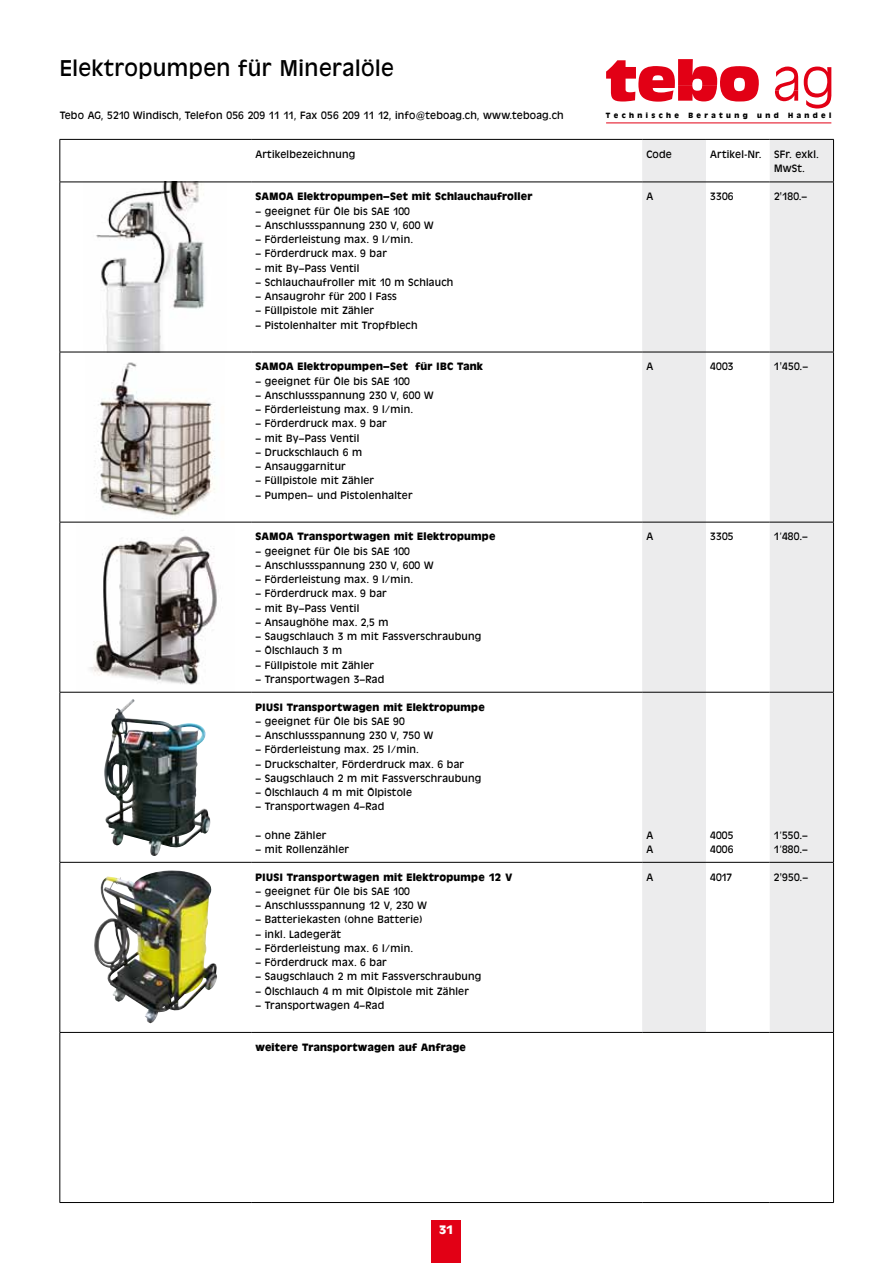
<style>
.page{position:relative;width:893px;height:1263px;background:#fff}
.page>*{position:absolute;margin:0;border:0;box-sizing:border-box;transform-origin:0 0}
.t1{font:22.5px "Antique Olive BQ";letter-spacing:.02em;color:#000}
.t2{font:700 12px "Antique Olive BQ";color:#fff}
.t3{font:10.5px/14.2px "Antique Olive BQ";letter-spacing:.02em;color:#000}
.t4{font:700 10.5px "Antique Olive BQ";letter-spacing:.02em;color:#000}
.t5{font:700 7.5px "Antique Olive BQ";letter-spacing:.455em;color:#000}
</style>
<div class="page">
<div style="left:432px;top:1220px;width:29px;height:43px;background:#e20015"></div>
<svg style="left:804px;top:67px;width:28px;height:42px"></svg>
<svg style="left:775px;top:67px;width:23px;height:34px"></svg>
<svg style="left:606px;top:59px;width:153px;height:43px"></svg>
<hr style="left:606px;top:123px;width:225px;height:1px;background:#e20015">
<img style="left:84px;top:183px;width:143px;height:169px">
<img style="left:94px;top:870px;width:123px;height:154px">
<img style="left:104px;top:699px;width:107px;height:157px">
<img style="left:76px;top:536px;width:158px;height:156px">
<img style="left:96px;top:362px;width:119px;height:157px">
<svg style="left:642px;top:140px;width:191px;height:892px;fill:#ececed"></svg>
<hr style="left:60px;top:140px;width:1px;height:42px;background:#000">
<hr style="left:60px;top:182px;width:191px;height:1px;background:#000">
<hr style="left:60px;top:182px;width:1px;height:170px;background:#000">
<hr style="left:251px;top:182px;width:391px;height:1px;background:#000">
<hr style="left:642px;top:182px;width:64px;height:1px;background:#000">
<hr style="left:706px;top:182px;width:64px;height:1px;background:#000">
<hr style="left:60px;top:352px;width:1px;height:170px;background:#000">
<hr style="left:60px;top:522px;width:191px;height:1px;background:#000">
<hr style="left:60px;top:522px;width:1px;height:170px;background:#000">
<hr style="left:251px;top:522px;width:391px;height:1px;background:#000">
<hr style="left:642px;top:522px;width:64px;height:1px;background:#000">
<hr style="left:706px;top:522px;width:64px;height:1px;background:#000">
<hr style="left:60px;top:692px;width:1px;height:170px;background:#000">
<hr style="left:60px;top:863px;width:1px;height:169px;background:#000">
<hr style="left:60px;top:1033px;width:1px;height:169px;background:#000">
<hr style="left:833px;top:140px;width:1px;height:42px;background:#000">
<hr style="left:770px;top:182px;width:64px;height:1px;background:#000">
<hr style="left:833px;top:182px;width:1px;height:170px;background:#000">
<hr style="left:833px;top:352px;width:1px;height:170px;background:#000">
<hr style="left:770px;top:522px;width:64px;height:1px;background:#000">
<hr style="left:833px;top:522px;width:1px;height:170px;background:#000">
<hr style="left:833px;top:692px;width:1px;height:170px;background:#000">
<hr style="left:833px;top:863px;width:1px;height:169px;background:#000">
<hr style="left:833px;top:1033px;width:1px;height:169px;background:#000">
<hr style="left:60px;top:862px;width:191px;height:1px;background:#000">
<hr style="left:251px;top:862px;width:391px;height:1px;background:#000">
<hr style="left:642px;top:862px;width:64px;height:1px;background:#000">
<hr style="left:706px;top:862px;width:64px;height:1px;background:#000">
<hr style="left:60px;top:1032px;width:191px;height:1px;background:#000">
<hr style="left:251px;top:1032px;width:391px;height:1px;background:#000">
<hr style="left:642px;top:1032px;width:64px;height:1px;background:#000">
<hr style="left:706px;top:1032px;width:64px;height:1px;background:#000">
<hr style="left:60px;top:1202px;width:191px;height:1px;background:#000">
<hr style="left:251px;top:1202px;width:391px;height:1px;background:#000">
<hr style="left:642px;top:1202px;width:64px;height:1px;background:#000">
<hr style="left:706px;top:1202px;width:64px;height:1px;background:#000">
<hr style="left:770px;top:862px;width:64px;height:1px;background:#000">
<hr style="left:770px;top:1032px;width:64px;height:1px;background:#000">
<hr style="left:770px;top:1202px;width:64px;height:1px;background:#000">
<hr style="left:60px;top:352px;width:191px;height:1px;background:#000">
<hr style="left:251px;top:352px;width:391px;height:1px;background:#000">
<hr style="left:642px;top:352px;width:64px;height:1px;background:#000">
<hr style="left:706px;top:352px;width:64px;height:1px;background:#000">
<hr style="left:770px;top:352px;width:64px;height:1px;background:#000">
<hr style="left:60px;top:692px;width:191px;height:1px;background:#000">
<hr style="left:251px;top:692px;width:391px;height:1px;background:#000">
<hr style="left:642px;top:692px;width:64px;height:1px;background:#000">
<hr style="left:706px;top:692px;width:64px;height:1px;background:#000">
<hr style="left:770px;top:692px;width:64px;height:1px;background:#000">
<hr style="left:60px;top:139px;width:191px;height:1px;background:#000">
<hr style="left:251px;top:139px;width:391px;height:1px;background:#000">
<hr style="left:642px;top:139px;width:64px;height:1px;background:#000">
<hr style="left:706px;top:139px;width:64px;height:1px;background:#000">
<hr style="left:770px;top:139px;width:64px;height:1px;background:#000">
<h1 class="t1" style="left:60px;top:57px;width:336px">Elektropumpen für Mineralöle</h1>
<p class="t3" style="left:60px;top:109px;width:505px">Tebo AG, 5210 Windisch, Telefon 056 209 11 11, Fax 056 209 11 12, info@teboag.ch, www.teboag.ch</p>
<p class="t3" style="left:255px;top:148px;width:102px">Artikelbezeichnung</p>
<p class="t3" style="left:646px;top:148px;width:27px">Code</p>
<p class="t3" style="left:774px;top:148px;width:46px;text-indent:-64px">Artikel-Nr. SFr. exkl.<br>MwSt.</p>
<p class="t4" style="left:255px;top:191px;width:278px">SAMOA Elektropumpen–Set mit Schlauchaufroller</p>
<p class="t3" style="left:255px;top:204px;width:156px">– geeignet für Öle bis SAE 100</p>
<p class="t3" style="left:255px;top:219px;width:180px">– Anschlussspannung 230 V, 600 W</p>
<p class="t3" style="left:255px;top:233px;width:159px">– Förderleistung max. 9 l/min.</p>
<p class="t3" style="left:255px;top:247px;width:133px">– Förderdruck max. 9 bar</p>
<p class="t3" style="left:255px;top:261px;width:105px">– mit By–Pass Ventil</p>
<p class="t3" style="left:255px;top:276px;width:199px">– Schlauchaufroller mit 10 m Schlauch</p>
<p class="t3" style="left:255px;top:290px;width:143px">– Ansaugrohr für 200 l Fass</p>
<p class="t3" style="left:255px;top:304px;width:120px">– Füllpistole mit Zähler</p>
<p class="t3" style="left:255px;top:318px;width:164px">– Pistolenhalter mit Tropfblech</p>
<p class="t5" style="left:606px;top:112px;width:227px">Technische Beratung und Handel</p>
<p class="t3" style="left:646px;top:190px;width:8px">A</p>
<p class="t3" style="left:710px;top:190px;width:25px">3306</p>
<p class="t3" style="left:774px;top:190px;width:35px">2'180.–</p>
<p class="t4" style="left:255px;top:361px;width:229px">SAMOA Elektropumpen–Set für IBC Tank</p>
<p class="t3" style="left:255px;top:374px;width:156px">– geeignet für Öle bis SAE 100</p>
<p class="t3" style="left:255px;top:389px;width:180px">– Anschlussspannung 230 V, 600 W</p>
<p class="t3" style="left:255px;top:403px;width:159px">– Förderleistung max. 9 l/min.</p>
<p class="t3" style="left:255px;top:417px;width:133px">– Förderdruck max. 9 bar</p>
<p class="t3" style="left:255px;top:431px;width:105px">– mit By–Pass Ventil</p>
<p class="t3" style="left:255px;top:446px;width:108px">– Druckschlauch 6 m</p>
<p class="t3" style="left:255px;top:460px;width:92px">– Ansauggarnitur</p>
<p class="t3" style="left:255px;top:474px;width:120px">– Füllpistole mit Zähler</p>
<p class="t3" style="left:255px;top:488px;width:159px">– Pumpen– und Pistolenhalter</p>
<p class="t4" style="left:255px;top:531px;width:242px">SAMOA Transportwagen mit Elektropumpe</p>
<p class="t3" style="left:255px;top:544px;width:156px">– geeignet für Öle bis SAE 100</p>
<p class="t3" style="left:255px;top:559px;width:180px">– Anschlussspannung 230 V, 600 W</p>
<p class="t3" style="left:255px;top:573px;width:159px">– Förderleistung max. 9 l/min.</p>
<p class="t3" style="left:255px;top:587px;width:133px">– Förderdruck max. 9 bar</p>
<p class="t3" style="left:255px;top:601px;width:105px">– mit By–Pass Ventil</p>
<p class="t3" style="left:255px;top:616px;width:135px">– Ansaughöhe max. 2,5 m</p>
<p class="t3" style="left:255px;top:630px;width:228px">– Saugschlauch 3 m mit Fassverschraubung</p>
<p class="t3" style="left:255px;top:644px;width:88px">– Ölschlauch 3 m</p>
<p class="t3" style="left:255px;top:658px;width:120px">– Füllpistole mit Zähler</p>
<p class="t3" style="left:255px;top:673px;width:130px">– Transportwagen 3–Rad</p>
<p class="t4" style="left:255px;top:701px;width:231px">PIUSI Transportwagen mit Elektropumpe</p>
<p class="t3" style="left:255px;top:715px;width:151px">– geeignet für Öle bis SAE 90</p>
<p class="t3" style="left:255px;top:729px;width:179px">– Anschlussspannung 230 V, 750 W</p>
<p class="t3" style="left:255px;top:743px;width:165px">– Förderleistung max. 25 l/min.</p>
<p class="t3" style="left:255px;top:757px;width:210px">– Druckschalter, Förderdruck max. 6 bar</p>
<p class="t3" style="left:255px;top:772px;width:228px">– Saugschlauch 2 m mit Fassverschraubung</p>
<p class="t3" style="left:255px;top:786px;width:158px">– Ölschlauch 4 m mit Ölpistole</p>
<p class="t3" style="left:255px;top:800px;width:130px">– Transportwagen 4–Rad</p>
<p class="t3" style="left:255px;top:829px;width:72px">– ohne Zähler</p>
<p class="t3" style="left:255px;top:843px;width:95px">– mit Rollenzähler</p>
<p class="t4" style="left:255px;top:871px;width:258px">PIUSI Transportwagen mit Elektropumpe 12 V</p>
<p class="t3" style="left:255px;top:885px;width:156px">– geeignet für Öle bis SAE 100</p>
<p class="t3" style="left:255px;top:899px;width:173px">– Anschlussspannung 12 V, 230 W</p>
<p class="t3" style="left:255px;top:913px;width:168px">– Batteriekasten (ohne Batterie)</p>
<p class="t3" style="left:255px;top:927px;width:87px">– inkl. Ladegerät</p>
<p class="t3" style="left:255px;top:942px;width:159px">– Förderleistung max. 6 l/min.</p>
<p class="t3" style="left:255px;top:956px;width:133px">– Förderdruck max. 6 bar</p>
<p class="t3" style="left:255px;top:970px;width:228px">– Saugschlauch 2 m mit Fassverschraubung</p>
<p class="t3" style="left:255px;top:984px;width:215px">– Ölschlauch 4 m mit Ölpistole mit Zähler</p>
<p class="t3" style="left:255px;top:999px;width:130px">– Transportwagen 4–Rad</p>
<p class="t4" style="left:255px;top:1042px;width:212px">weitere Transportwagen auf Anfrage</p>
<p class="t2" style="left:439px;top:1223px;width:16px">31</p>
<p class="t3" style="left:646px;top:360px;width:8px">A</p>
<p class="t3" style="left:710px;top:360px;width:25px">4003</p>
<p class="t3" style="left:774px;top:360px;width:36px">1'450.–</p>
<p class="t3" style="left:646px;top:530px;width:8px">A</p>
<p class="t3" style="left:710px;top:530px;width:25px">3305</p>
<p class="t3" style="left:774px;top:530px;width:35px">1’480.–</p>
<p class="t3" style="left:646px;top:829px;width:8px">A<br>A</p>
<p class="t3" style="left:710px;top:829px;width:25px">4005<br>4006</p>
<p class="t3" style="left:774px;top:829px;width:35px">1’550.–<br>1’880.–</p>
<p class="t3" style="left:646px;top:870px;width:8px">A</p>
<p class="t3" style="left:710px;top:870px;width:24px">4017</p>
<p class="t3" style="left:774px;top:870px;width:36px">2'950.–</p>
</div>
